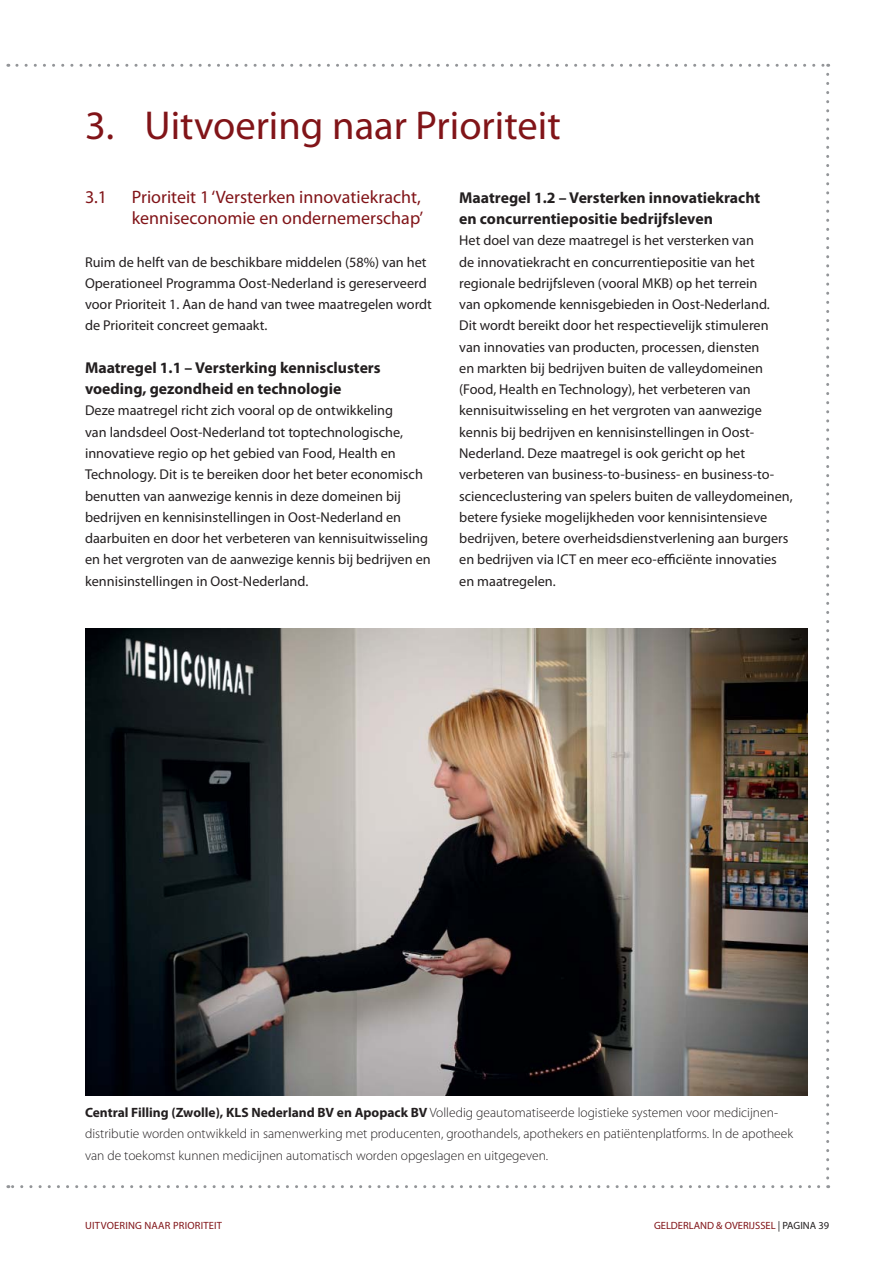
<style>
.page{position:relative;width:893px;height:1263px;background:#fff}
.page>*{position:absolute;margin:0;border:0;box-sizing:border-box;transform-origin:0 0}
.t1{font:40.5px "Myriad Pro";color:#811418}
.t2{font:18px/21.3px "Myriad Pro";color:#811418}
.t3{font:700 15.75px/21.3px "Myriad Pro";color:#231f20}
.t4{font:14.25px/21.3px "Myriad Pro";color:#231f20}
.t5{font:300 13.5px/21.3px "Myriad Pro";color:#231f20}
.t6{font:10.5px "Myriad Pro";color:#811418}
.t7{font:10.5px "Myriad Pro";letter-spacing:.02em;color:#811418}
.s1{font-weight:700}
.s2{color:#231f20}
</style>
<div class="page">
<svg style="left:17px;top:64px;width:812px;height:3px"></svg>
<svg style="left:826px;top:74px;width:3px;height:1114px"></svg>
<svg style="left:8px;top:1185px;width:811px;height:3px"></svg>
<img style="left:85px;top:628px;width:723px;height:468px">
<h1 class="t1" style="left:85px;top:110px;width:477px">3. Uitvoering naar Prioriteit</h1>
<p class="t2" style="left:85px;top:187px;width:24px">3.1</p>
<p class="t2" style="left:132px;top:187px;width:293px">Prioriteit 1 ‘Versterken innovatiekracht, kenniseconomie en ondernemerschap’</p>
<p class="t4" style="left:85px;top:252px;width:348px">Ruim de helft van de beschikbare middelen (58%) van het Operationeel Programma Oost-Nederland is gereserveerd voor Prioriteit 1. Aan de hand van twee maatregelen wordt de Prioriteit concreet gemaakt.</p>
<p class="t3" style="left:85px;top:358px;width:297px">Maatregel 1.1 – Versterking kennisclusters voeding, gezondheid en technologie</p>
<p class="t4" style="left:85px;top:401px;width:347px">Deze maatregel richt zich vooral op de ontwikkeling<br>van landsdeel Oost-Nederland tot toptechnologische, innovatieve regio op het gebied van Food, Health en Technology. Dit is te bereiken door het beter economisch benutten van aanwezige kennis in deze domeinen bij bedrijven en kennisinstellingen in Oost-Nederland en daarbuiten en door het verbeteren van kennisuitwisseling en het vergroten van de aanwezige kennis bij bedrijven en kennisinstellingen in Oost-Nederland.</p>
<p class="t3" style="left:459px;top:188px;width:303px">Maatregel 1.2 – Versterken innovatiekracht en concurrentiepositie bedrijfsleven</p>
<p class="t4" style="left:459px;top:231px;width:335px">Het doel van deze maatregel is het versterken van<br>de innovatiekracht en concurrentiepositie van het regionale bedrijfsleven (vooral MKB) op het terrein<br>van opkomende kennisgebieden in Oost-Nederland.<br>Dit wordt bereikt door het respectievelijk stimuleren van innovaties van producten, processen, diensten<br>en markten bij bedrijven buiten de valleydomeinen (Food, Health en Technology), het verbeteren van kennisuitwisseling en het vergroten van aanwezige kennis bij bedrijven en kennisinstellingen in Oost-Nederland. Deze maatregel is ook gericht op het verbeteren van business-to-business- en business-to&shy;scienceclustering van spelers buiten de valleydomeinen, betere fysieke mogelijkheden voor kennisintensieve bedrijven, betere overheidsdienstverlening aan burgers en bedrijven via ICT en meer eco-efficiënte innovaties en maatregelen.</p>
<p class="t5" style="left:85px;top:1103px;width:710px"><span class="s1">Central Filling (Zwolle), KLS Nederland BV en Apopack BV</span> Volledig geautomatiseerde logistieke systemen voor medicijnen&shy;distributie worden ontwikkeld in samenwerking met producenten, groothandels, apothekers en patiëntenplatforms. In de apotheek van de toekomst kunnen medicijnen automatisch worden opgeslagen en uitgegeven.</p>
<p class="t7" style="left:85px;top:1222px;width:138px">UITVOERING NAAR PRIORITEIT</p>
<p class="t6" style="left:654px;top:1222px;width:177px">GELDERLAND &amp; OVERIJSSEL <span class="s2">| PAGINA 39</span></p>
</div>
